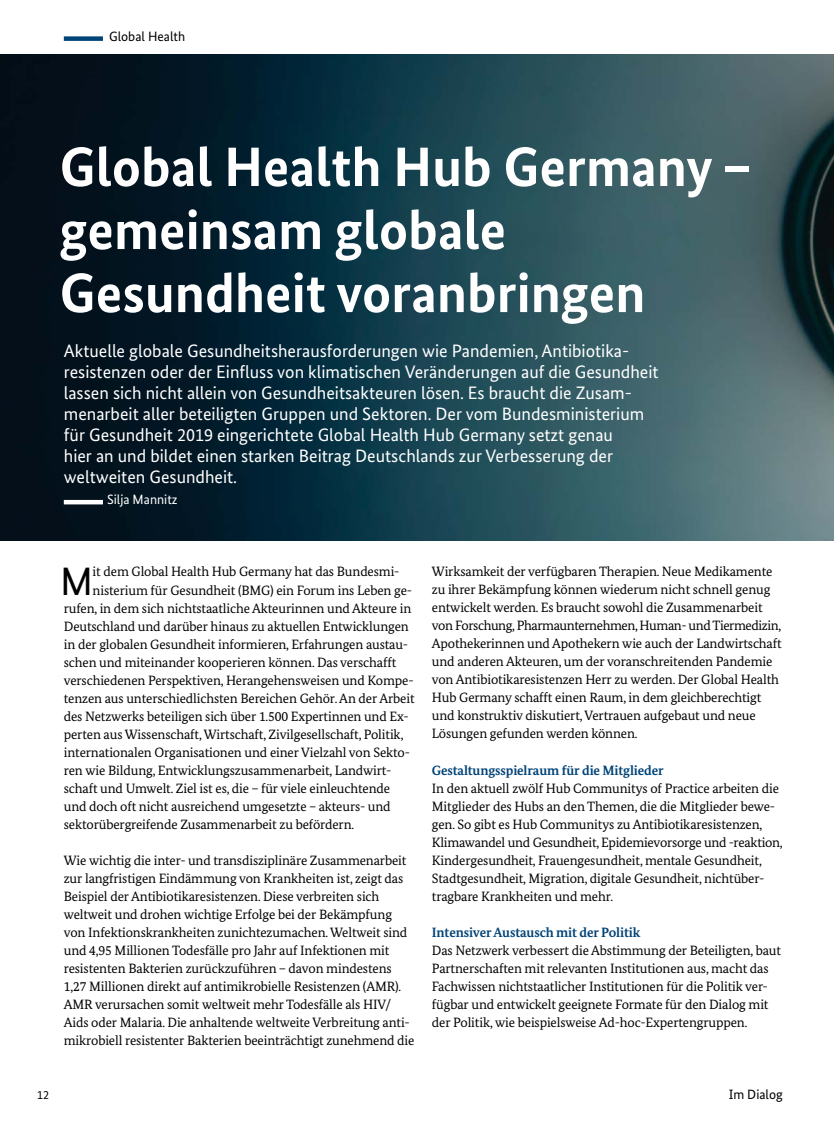
<style>
.page{position:relative;width:834px;height:1132px;background:#fff}
.page>*{position:absolute;margin:0;border:0;box-sizing:border-box;transform-origin:0 0}
.t1{font:700 55.5px/63px "Bundes Sans";color:#fff}
.t2{font:39.6px "Bundes Sans";color:#000}
.t3{font:18px/21px "Bundes Sans";color:#fff}
.t4{font:13.5px/18px "Bundes Serif";letter-spacing:-.01em;color:#000}
.t5{font:700 13.5px "Bundes Serif";letter-spacing:-.01em;color:#004377}
.t6{font:13.5px "Bundes Sans";color:#000}
.t7{font:13.5px "Bundes Sans";color:#fff}
.t8{font:12px "Bundes Sans";color:#000}
</style>
<div class="page">
<div style="left:64px;top:36px;width:39px;height:5px;background:#004377"></div>
<img style="left:0;top:54px;width:833px;height:486px">
<hr style="left:64px;top:500px;width:39px;height:4px;background:#fff">
<h2 class="t6" style="left:109px;top:28px;width:78px">Global Health</h2>
<h3 class="t1" style="left:60px;top:135px;width:693px">Global Health Hub Germany – gemeinsam globale<br>Gesundheit voranbringen</h3>
<p class="t3" style="left:64px;top:340px;width:596px">Aktuelle globale Gesundheitsherausforderungen wie Pandemien, Antibiotika&shy;resistenzen oder der Einfluss von klimatischen Veränderungen auf die Gesundheit lassen sich nicht allein von Gesundheitsakteuren lösen. Es braucht die Zusam&shy;menarbeit aller beteiligten Gruppen und Sektoren. Der vom Bundesministerium für Gesundheit 2019 eingerichtete Global Health Hub Germany setzt genau<br>hier an und bildet einen starken Beitrag Deutschlands zur Verbesserung der weltweiten Gesundheit.</p>
<p class="t7" style="left:107px;top:491px;width:72px">Silja Mannitz</p>
<p class="t2" style="left:60px;top:556px;width:34px">M</p>
<p class="t4" style="left:93px;top:562px;width:308px">it dem Global Health Hub Germany hat das Bundesmi-</p>
<p class="t4" style="left:93px;top:580px;width:321px">nisterium für Gesundheit (BMG) ein Forum ins Leben ge-</p>
<p class="t4" style="left:64px;top:598px;width:349px">rufen, in dem sich nichtstaatliche Akteurinnen und Akteure in</p>
<p class="t4" style="left:64px;top:616px;width:346px">Deutschland und darüber hinaus zu aktuellen Entwicklungen</p>
<p class="t4" style="left:64px;top:634px;width:346px">in der globalen Gesundheit informieren, Erfahrungen austau-</p>
<p class="t4" style="left:64px;top:652px;width:334px">schen und miteinander kooperieren können. Das verschafft</p>
<p class="t4" style="left:64px;top:670px;width:351px">verschiedenen Perspektiven, Herangehensweisen und Kompe-</p>
<p class="t4" style="left:64px;top:688px;width:352px">tenzen aus unterschiedlichsten Bereichen Gehör. An der Arbeit</p>
<p class="t4" style="left:64px;top:706px;width:346px">des Netzwerks beteiligen sich über 1.500 Expertinnen und Ex-</p>
<p class="t4" style="left:64px;top:724px;width:341px">perten aus Wissenschaft, Wirtschaft, Zivilgesellschaft, Politik,</p>
<p class="t4" style="left:64px;top:742px;width:348px">internationalen Organisationen und einer Vielzahl von Sekto-</p>
<p class="t4" style="left:64px;top:760px;width:329px">ren wie Bildung, Entwicklungszusammenarbeit, Landwirt-</p>
<p class="t4" style="left:64px;top:778px;width:328px">schaft und Umwelt. Ziel ist es, die – für viele einleuchtende</p>
<p class="t4" style="left:64px;top:796px;width:328px">und doch oft nicht ausreichend umgesetzte – akteurs- und</p>
<p class="t4" style="left:64px;top:814px;width:292px">sektorübergreifende Zusammenarbeit zu befördern.</p>
<p class="t4" style="left:64px;top:850px;width:352px">Wie wichtig die inter- und transdisziplinäre Zusammenarbeit zur langfristigen Eindämmung von Krankheiten ist, zeigt das Beispiel der Antibiotikaresistenzen. Diese verbreiten sich weltweit und drohen wichtige Erfolge bei der Bekämpfung von Infektionskrankheiten zunichtezumachen. Weltweit sind und 4,95 Millionen Todesfälle pro Jahr auf Infektionen mit resistenten Bakterien zurückzuführen – davon mindestens 1,27 Millionen direkt auf antimikrobielle Resistenzen (AMR).<br>AMR verursachen somit weltweit mehr Todesfälle als HIV/ Aids oder Malaria. Die anhaltende weltweite Verbreitung anti&shy;mikrobiell resistenter Bakterien beeinträchtigt zunehmend die</p>
<p class="t8" style="left:37px;top:1086px;width:13px">12</p>
<p class="t4" style="left:432px;top:562px;width:351px">Wirksamkeit der verfügbaren Therapien. Neue Medikamente zu ihrer Bekämpfung können wiederum nicht schnell genug entwickelt werden. Es braucht sowohl die Zusammenarbeit von Forschung, Pharmaunternehmen, Human- und Tiermedizin, Apothekerinnen und Apothekern wie auch der Landwirtschaft und anderen Akteuren, um der voranschreitenden Pandemie von Antibiotikaresistenzen Herr zu werden. Der Global Health Hub Germany schafft einen Raum, in dem gleichberechtigt und konstruktiv diskutiert, Vertrauen auf gebaut und neue Lösungen gefunden werden können.</p>
<h4 class="t5" style="left:432px;top:761px;width:233px">Gestaltungsspielraum für die Mitglieder</h4>
<p class="t4" style="left:432px;top:778px;width:352px">In den aktuell zwölf Hub Communitys of Practice arbeiten die Mitglieder des Hubs an den Themen, die die Mitglieder bewe&shy;gen. So gibt es Hub Communitys zu Antibiotikaresistenzen, Klimawandel und Gesundheit, Epidemievorsorge und -reaktion, Kindergesundheit, Frauengesundheit, mentale Gesundheit, Stadtgesundheit, Migration, digitale Gesundheit, nichtüber&shy;tragbare Krankheiten und mehr.</p>
<h4 class="t5" style="left:432px;top:923px;width:210px">Intensiver Austausch mit der Politik</h4>
<p class="t4" style="left:432px;top:940px;width:350px">Das Netzwerk verbessert die Abstimmung der Beteiligten, baut Partnerschaften mit relevanten Institutionen aus, macht das Fachwissen nichtstaatlicher Institutionen für die Politik ver&shy;fügbar und entwickelt geeignete Formate für den Dialog mit der Politik, wie beispielsweise Ad-hoc-Expertengruppen.</p>
<p class="t6" style="left:728px;top:1085px;width:56px">Im Dialog</p>
</div>
